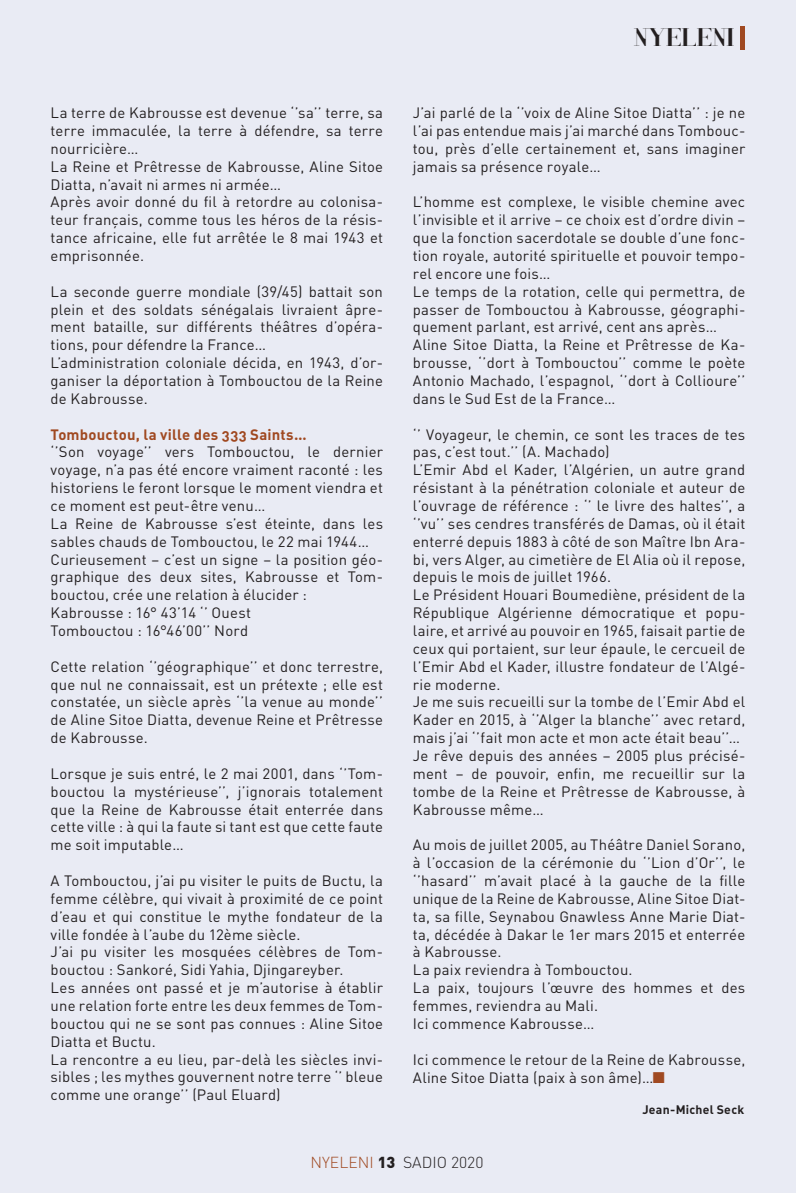
<style>
.page{position:relative;width:796px;height:1193px;background:#e9ebf4}
.page>*{position:absolute;margin:0;border:0;box-sizing:border-box;transform-origin:0 0}
.t1{font:26.25px "Voor";color:#231f20}
.t2{font:300 15.75px "DIN";color:#231f20}
.t3{font:14.88px/17.8px "DIN";letter-spacing:.015em;color:#231f20}
.t4{font:14.88px "DIN Bold Alternate";letter-spacing:.015em;color:#a04921}
.t5{font:12.25px "DIN Bold Alternate";letter-spacing:.025em;color:#231f20}
.s1{color:#a04921}
.s2{font-weight:900}
</style>
<div class="page">
<svg style="left:740px;top:26px;width:5px;height:24px"></svg>
<p class="t3" style="left:51px;top:104px;width:334px">La terre de Kabrousse est devenue ‘’sa’’ terre, sa terre immaculée, la terre à défendre, sa terre nourricière…<br>La Reine et Prêtresse de Kabrousse, Aline Sitoe Diatta, n’avait ni armes ni armée…<br>Après avoir donné du fil à retordre au colonisa&shy;teur français, comme tous les héros de la résis&shy;tance africaine, elle fut arrêtée le 8 mai 1943 et emprisonnée.</p>
<p class="t3" style="left:51px;top:282px;width:334px">La seconde guerre mondiale (39/45) battait son plein et des soldats sénégalais livraient âpre&shy;ment bataille, sur différents théâtres d’opéra&shy;tions, pour défendre la France…<br>L’administration coloniale décida, en 1943, d’or&shy;ganiser la déportation à Tombouctou de la Reine de Kabrousse.</p>
<p class="t4" style="left:51px;top:424px;width:257px">Tombouctou, la ville des 333 Saints…</p>
<p class="t3" style="left:51px;top:443px;width:334px">‘’Son voyage’’ vers Tombouctou, le dernier voyage, n’a pas été encore vraiment raconté : les historiens le feront lorsque le moment viendra et ce moment est peut-être venu…<br>La Reine de Kabrousse s’est éteinte, dans les sables chauds de Tombouctou, le 22 mai 1944… Curieusement – c’est un signe – la position géo&shy;graphique des deux sites, Kabrousse et Tom&shy;bouctou, crée une relation à élucider :<br>Kabrousse : 16° 43’14 ‘’ Ouest<br>Tombouctou : 16°46’00’’ Nord</p>
<p class="t3" style="left:51px;top:657px;width:334px;text-align:justify">Cette relation ‘’géographique’’ et donc terrestre, que nul ne connaissait, est un prétexte ; elle est constatée, un siècle après ‘’la venue au monde’’ de Aline Sitoe Diatta, devenue Reine et Prêtresse de Kabrousse.</p>
<p class="t3" style="left:51px;top:764px;width:334px;text-align:justify">Lorsque je suis entré, le 2 mai 2001, dans ‘’Tom&shy;bouctou la mystérieuse’’, j’ignorais totalement que la Reine de Kabrousse était enterrée dans cette ville : à qui la faute si tant est que cette faute me soit imputable…</p>
<p class="t3" style="left:51px;top:871px;width:334px">A Tombouctou, j’ai pu visiter le puits de Buctu, la femme célèbre, qui vivait à proximité de ce point d’eau et qui constitue le mythe fondateur de la ville fondée à l’aube du 12ème siècle.<br>J’ai pu visiter les mosquées célèbres de Tom&shy;bouctou : Sankoré, Sidi Yahia, Djingareyber.<br>Les années ont passé et je m’autorise à établir une relation forte entre les deux femmes de Tom&shy;bouctou qui ne se sont pas connues : Aline Sitoe Diatta et Buctu.<br>La rencontre a eu lieu, par-delà les siècles invi&shy;sibles ; les mythes gouvernent notre terre ‘’ bleue comme une orange’’ (Paul Eluard)</p>
<h1 class="t1" style="left:634px;top:21px;width:101px">NYELENI</h1>
<p class="t3" style="left:413px;top:104px;width:334px;text-align:justify">J’ai parlé de la ‘’voix de Aline Sitoe Diatta’’ : je ne l’ai pas entendue mais j’ai marché dans Tombouc&shy;tou, près d’elle certainement et, sans imaginer jamais sa présence royale…</p>
<p class="t3" style="left:413px;top:193px;width:334px">L’homme est complexe, le visible chemine avec l’invisible et il arrive – ce choix est d’ordre divin – que la fonction sacerdotale se double d’une fonc&shy;tion royale, autorité spirituelle et pouvoir tempo&shy;rel encore une fois…<br>Le temps de la rotation, celle qui permettra, de passer de Tombouctou à Kabrousse, géographi&shy;quement parlant, est arrivé, cent ans après… Aline Sitoe Diatta, la Reine et Prêtresse de Ka&shy;brousse, ‘’dort à Tombouctou’’ comme le poète Antonio Machado, l’espagnol, ‘’dort à Collioure’’ dans le Sud Est de la France…</p>
<p class="t3" style="left:413px;top:425px;width:334px">‘’ Voyageur, le chemin, ce sont les traces de tes pas, c’est tout.’’ (A. Machado)<br>L’Emir Abd el Kader, l’Algérien, un autre grand résistant à la pénétration coloniale et auteur de l’ouvrage de référence : ‘’ le livre des haltes’’, a ‘’vu’’ ses cendres transférés de Damas, où il était enterré depuis 1883 à côté de son Maître Ibn Ara&shy;bi, vers Alger, au cimetière de El Alia où il repose, depuis le mois de juillet 1966.<br>Le Président Houari Boumediène, président de la République Algérienne démocratique et popu&shy;laire, et arrivé au pouvoir en 1965, faisait partie de ceux qui portaient, sur leur épaule, le cercueil de l’Emir Abd el Kader, illustre fondateur de l’Algé&shy;rie moderne.<br>Je me suis recueilli sur la tombe de l’Emir Abd el Kader en 2015, à ‘’Alger la blanche’’ avec retard, mais j’ai ‘’fait mon acte et mon acte était beau’’… Je rêve depuis des années – 2005 plus précisé&shy;ment – de pouvoir, enfin, me recueillir sur la tombe de la Reine et Prêtresse de Kabrousse, à Kabrousse même…</p>
<p class="t3" style="left:413px;top:835px;width:334px">Au mois de juillet 2005, au Théâtre Daniel Sorano, à l’occasion de la cérémonie du ‘’Lion d’Or’’, le ‘’hasard’’ m’avait placé à la gauche de la fille unique de la Reine de Kabrousse, Aline Sitoe Diat&shy;ta, sa fille, Seynabou Gnawless Anne Marie Diat&shy;ta, décédée à Dakar le 1er mars 2015 et enterrée à Kabrousse.<br>La paix reviendra à Tombouctou.<br>La paix, toujours l’œuvre des hommes et des femmes, reviendra au Mali.<br>Ici commence Kabrousse…</p>
<p class="t3" style="left:413px;top:1049px;width:334px;line-height:18.9px">Ici commence le retour de la Reine de Kabrousse,<br>Aline Sitoe Diatta (paix à son âme)…<span class="s1">■</span></p>
<p class="t5" style="left:642px;top:1102px;width:103px">Jean-Michel Seck</p>
<p class="t2" style="left:310px;top:1152px;width:174px"><span class="s1">NYELENI</span> <span class="s2">13</span> SADIO 2020</p>
</div>
